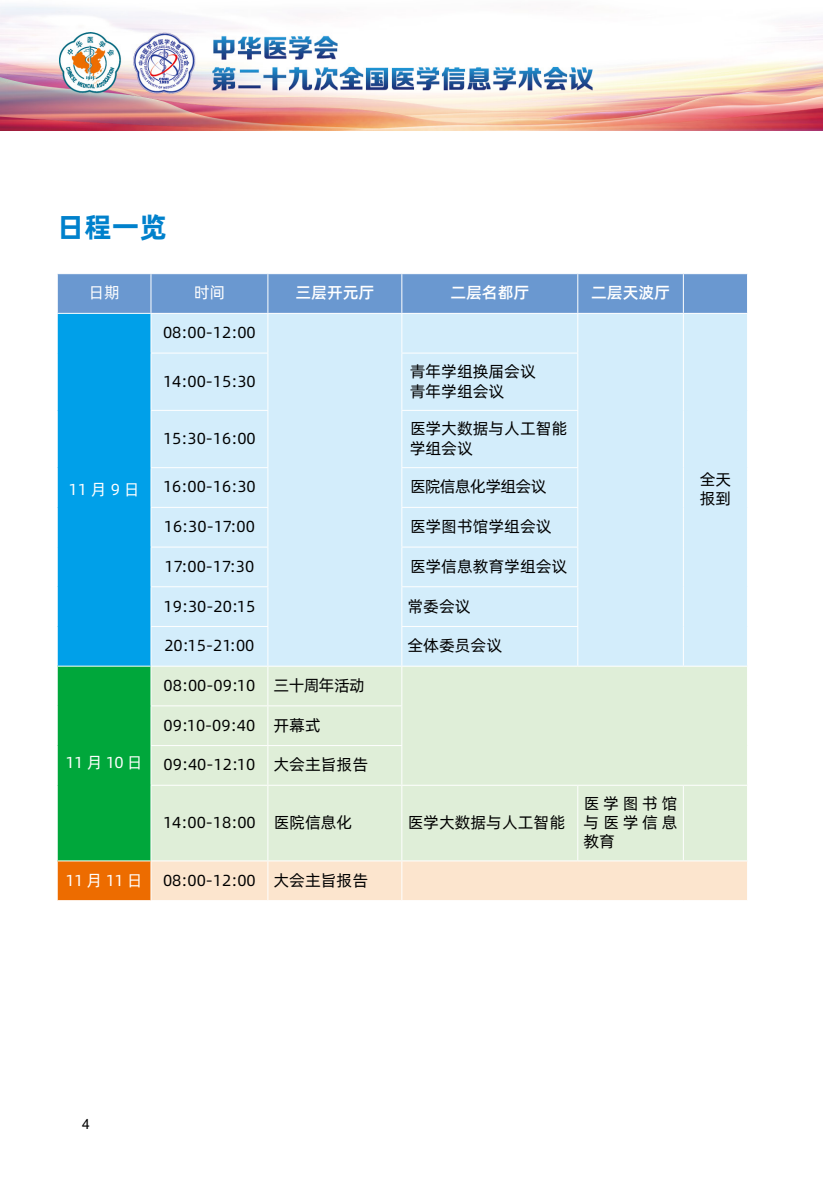
<style>
.page{position:relative;width:823px;height:1191px;background:#fff}
.page>*{position:absolute;margin:0;border:0;box-sizing:border-box;transform-origin:0 0}
.t1{font:700 28px "Alibaba Pu Hui Ti";color:#0081cc}
.t2{font:16px/19.2px "Alibaba Pu Hui Ti";color:#000}
.t3{font:16px "Alibaba Pu Hui Ti";letter-spacing:-.04em;color:#000}
.t4{font:16px "Alibaba Pu Hui Ti";letter-spacing:.21em;color:#fff}
.t5{font:500 16px "Alibaba Pu Hui Ti";color:#fff}
.t6{font:14px "Arial";color:#000}
</style>
<div class="page">
<img style="left:0;top:5px;width:822px;height:125px">
<div style="left:58px;top:274px;width:688px;height:39px;background:#6a98d0"></div>
<div style="left:57px;top:313px;width:94px;height:353px;background:#00a0e9"></div>
<div style="left:151px;top:314px;width:595px;height:351px;background:#d3edfb"></div>
<div style="left:57px;top:666px;width:94px;height:195px;background:#00a73b"></div>
<div style="left:151px;top:666px;width:595px;height:194px;background:#dfeed8"></div>
<div style="left:57px;top:861px;width:94px;height:39px;background:#ed6c00"></div>
<div style="left:151px;top:861px;width:595px;height:39px;background:#fce5ce"></div>
<hr style="left:150px;top:274px;width:1px;height:39px;background:#fff">
<hr style="left:267px;top:274px;width:1px;height:39px;background:#fff">
<hr style="left:401px;top:274px;width:1px;height:39px;background:#fff">
<hr style="left:577px;top:274px;width:1px;height:39px;background:#fff">
<hr style="left:682px;top:274px;width:1px;height:39px;background:#fff">
<hr style="left:57px;top:313px;width:94px;height:1px;background:#fff">
<hr style="left:57px;top:314px;width:1px;height:39px;background:#fff">
<hr style="left:57px;top:353px;width:1px;height:57px;background:#fff">
<hr style="left:57px;top:410px;width:1px;height:57px;background:#fff">
<hr style="left:57px;top:467px;width:1px;height:40px;background:#fff">
<hr style="left:57px;top:507px;width:1px;height:40px;background:#fff">
<hr style="left:57px;top:547px;width:1px;height:40px;background:#fff">
<hr style="left:57px;top:587px;width:1px;height:39px;background:#fff">
<hr style="left:57px;top:626px;width:1px;height:39px;background:#fff">
<hr style="left:150px;top:314px;width:1px;height:38px;background:#fff">
<hr style="left:267px;top:314px;width:1px;height:38px;background:#fff">
<hr style="left:401px;top:314px;width:1px;height:38px;background:#fff">
<hr style="left:577px;top:314px;width:1px;height:38px;background:#fff">
<hr style="left:682px;top:314px;width:1px;height:39px;background:#fff">
<hr style="left:682px;top:353px;width:1px;height:57px;background:#fff">
<hr style="left:682px;top:410px;width:1px;height:57px;background:#fff">
<hr style="left:682px;top:467px;width:1px;height:40px;background:#fff">
<hr style="left:682px;top:507px;width:1px;height:40px;background:#fff">
<hr style="left:682px;top:547px;width:1px;height:40px;background:#fff">
<hr style="left:682px;top:587px;width:1px;height:39px;background:#fff">
<hr style="left:682px;top:626px;width:1px;height:39px;background:#fff">
<hr style="left:150px;top:352px;width:118px;height:1px;background:#fff">
<hr style="left:150px;top:353px;width:1px;height:57px;background:#fff">
<hr style="left:267px;top:353px;width:1px;height:57px;background:#fff">
<hr style="left:401px;top:352px;width:177px;height:1px;background:#fff">
<hr style="left:401px;top:353px;width:1px;height:57px;background:#fff">
<hr style="left:577px;top:353px;width:1px;height:57px;background:#fff">
<hr style="left:150px;top:410px;width:118px;height:1px;background:#fff">
<hr style="left:150px;top:411px;width:1px;height:56px;background:#fff">
<hr style="left:267px;top:411px;width:1px;height:56px;background:#fff">
<hr style="left:401px;top:410px;width:177px;height:1px;background:#fff">
<hr style="left:401px;top:411px;width:1px;height:56px;background:#fff">
<hr style="left:577px;top:411px;width:1px;height:56px;background:#fff">
<hr style="left:150px;top:467px;width:118px;height:1px;background:#fff">
<hr style="left:150px;top:468px;width:1px;height:39px;background:#fff">
<hr style="left:267px;top:468px;width:1px;height:39px;background:#fff">
<hr style="left:401px;top:467px;width:177px;height:1px;background:#fff">
<hr style="left:401px;top:468px;width:1px;height:39px;background:#fff">
<hr style="left:577px;top:468px;width:1px;height:39px;background:#fff">
<hr style="left:150px;top:507px;width:118px;height:1px;background:#fff">
<hr style="left:150px;top:508px;width:1px;height:38px;background:#fff">
<hr style="left:267px;top:508px;width:1px;height:38px;background:#fff">
<hr style="left:401px;top:507px;width:177px;height:1px;background:#fff">
<hr style="left:401px;top:508px;width:1px;height:38px;background:#fff">
<hr style="left:577px;top:508px;width:1px;height:38px;background:#fff">
<hr style="left:150px;top:546px;width:118px;height:1px;background:#fff">
<hr style="left:150px;top:547px;width:1px;height:39px;background:#fff">
<hr style="left:267px;top:547px;width:1px;height:39px;background:#fff">
<hr style="left:401px;top:546px;width:177px;height:1px;background:#fff">
<hr style="left:401px;top:547px;width:1px;height:39px;background:#fff">
<hr style="left:577px;top:547px;width:1px;height:39px;background:#fff">
<hr style="left:150px;top:586px;width:118px;height:1px;background:#fff">
<hr style="left:150px;top:587px;width:1px;height:39px;background:#fff">
<hr style="left:267px;top:587px;width:1px;height:39px;background:#fff">
<hr style="left:401px;top:586px;width:177px;height:1px;background:#fff">
<hr style="left:401px;top:587px;width:1px;height:39px;background:#fff">
<hr style="left:577px;top:587px;width:1px;height:39px;background:#fff">
<hr style="left:150px;top:626px;width:118px;height:1px;background:#fff">
<hr style="left:150px;top:627px;width:1px;height:38px;background:#fff">
<hr style="left:267px;top:627px;width:1px;height:38px;background:#fff">
<hr style="left:401px;top:626px;width:177px;height:1px;background:#fff">
<hr style="left:401px;top:627px;width:1px;height:38px;background:#fff">
<hr style="left:577px;top:627px;width:1px;height:38px;background:#fff">
<hr style="left:57px;top:665px;width:94px;height:1px;background:#fff">
<hr style="left:57px;top:666px;width:1px;height:40px;background:#fff">
<hr style="left:57px;top:706px;width:1px;height:39px;background:#fff">
<hr style="left:57px;top:745px;width:1px;height:40px;background:#fff">
<hr style="left:57px;top:785px;width:1px;height:75px;background:#fff">
<hr style="left:150px;top:666px;width:1px;height:39px;background:#fff">
<hr style="left:267px;top:666px;width:1px;height:39px;background:#fff">
<hr style="left:401px;top:666px;width:1px;height:39px;background:#fff">
<hr style="left:150px;top:705px;width:118px;height:1px;background:#fff">
<hr style="left:150px;top:706px;width:1px;height:39px;background:#fff">
<hr style="left:268px;top:705px;width:134px;height:1px;background:#fff">
<hr style="left:267px;top:706px;width:1px;height:39px;background:#fff">
<hr style="left:401px;top:706px;width:1px;height:39px;background:#fff">
<hr style="left:150px;top:745px;width:118px;height:1px;background:#fff">
<hr style="left:150px;top:746px;width:1px;height:38px;background:#fff">
<hr style="left:268px;top:745px;width:134px;height:1px;background:#fff">
<hr style="left:267px;top:746px;width:1px;height:38px;background:#fff">
<hr style="left:401px;top:746px;width:1px;height:38px;background:#fff">
<hr style="left:150px;top:784px;width:118px;height:1px;background:#fff">
<hr style="left:150px;top:785px;width:1px;height:75px;background:#fff">
<hr style="left:268px;top:784px;width:133px;height:1px;background:#fff">
<hr style="left:267px;top:785px;width:1px;height:75px;background:#fff">
<hr style="left:401px;top:784px;width:176px;height:1px;background:#fff">
<hr style="left:401px;top:785px;width:1px;height:75px;background:#fff">
<hr style="left:577px;top:784px;width:106px;height:1px;background:#fff">
<hr style="left:577px;top:785px;width:1px;height:75px;background:#fff">
<hr style="left:683px;top:784px;width:64px;height:1px;background:#fff">
<hr style="left:682px;top:785px;width:1px;height:75px;background:#fff">
<hr style="left:57px;top:860px;width:94px;height:1px;background:#fff">
<hr style="left:57px;top:861px;width:1px;height:39px;background:#fff">
<hr style="left:150px;top:861px;width:1px;height:39px;background:#fff">
<hr style="left:267px;top:861px;width:1px;height:39px;background:#fff">
<hr style="left:401px;top:861px;width:1px;height:39px;background:#fff">
<h1 class="t1" style="left:57px;top:205px;width:112px">日程一览</h1>
<p class="t4" style="left:88px;top:281px;width:33px">日期</p>
<p class="t4" style="left:193px;top:281px;width:33px">时间</p>
<p class="t5" style="left:295px;top:280px;width:80px">三层开元厅</p>
<p class="t5" style="left:450px;top:280px;width:80px">二层名都厅</p>
<p class="t5" style="left:590px;top:280px;width:80px">二层天波厅</p>
<p class="t4" style="left:68px;top:477px;width:73px">11月9日</p>
<p class="t4" style="left:65px;top:750px;width:79px">11月10日</p>
<p class="t2" style="left:163px;top:322px;width:94px">08:00-12:00</p>
<p class="t2" style="left:163px;top:370px;width:94px">14:00-15:30</p>
<p class="t2" style="left:409px;top:360px;width:127px;line-height:20px">青年学组换届会议青年学组会议</p>
<p class="t2" style="left:163px;top:428px;width:94px">15:30-16:00</p>
<p class="t2" style="left:409px;top:417px;width:159px;line-height:20px">医学大数据与人工智能学组会议</p>
<p class="t2" style="left:163px;top:476px;width:94px">16:00-16:30</p>
<p class="t3" style="left:409px;top:475px;width:138px">医院信息化学组会议</p>
<p class="t2" style="left:164px;top:516px;width:93px">16:30-17:00</p>
<p class="t2" style="left:409px;top:516px;width:143px">医学图书馆学组会议</p>
<p class="t2" style="left:164px;top:555px;width:91px">17:00-17:30</p>
<p class="t2" style="left:409px;top:555px;width:159px">医学信息教育学组会议</p>
<p class="t2" style="left:163px;top:595px;width:93px">19:30-20:15</p>
<p class="t2" style="left:407px;top:595px;width:64px">常委会议</p>
<p class="t2" style="left:164px;top:635px;width:91px">20:15-21:00</p>
<p class="t2" style="left:407px;top:635px;width:96px">全体委员会议</p>
<p class="t3" style="left:163px;top:673px;width:203px">08:00-09:10 三十周年活动</p>
<p class="t2" style="left:163px;top:714px;width:159px">09:10-09:40 开幕式</p>
<p class="t2" style="left:163px;top:754px;width:206px">09:40-12:10 大会主旨报告</p>
<p class="t2" style="left:163px;top:812px;width:191px">14:00-18:00 医院信息化</p>
<p class="t2" style="left:407px;top:812px;width:159px">医学大数据与人工智能</p>
<p class="t4" style="left:65px;top:868px;width:79px">11月11日</p>
<p class="t2" style="left:163px;top:869px;width:206px">08:00-12:00 大会主旨报告</p>
<p class="t2" style="left:583px;top:792px;width:96px;text-align:justify">医学图书馆与医学信息教育</p>
<p class="t2" style="left:699px;top:469px;width:33px">全天报到</p>
<p class="t6" style="left:82px;top:1114px;width:9px">4</p>
</div>
